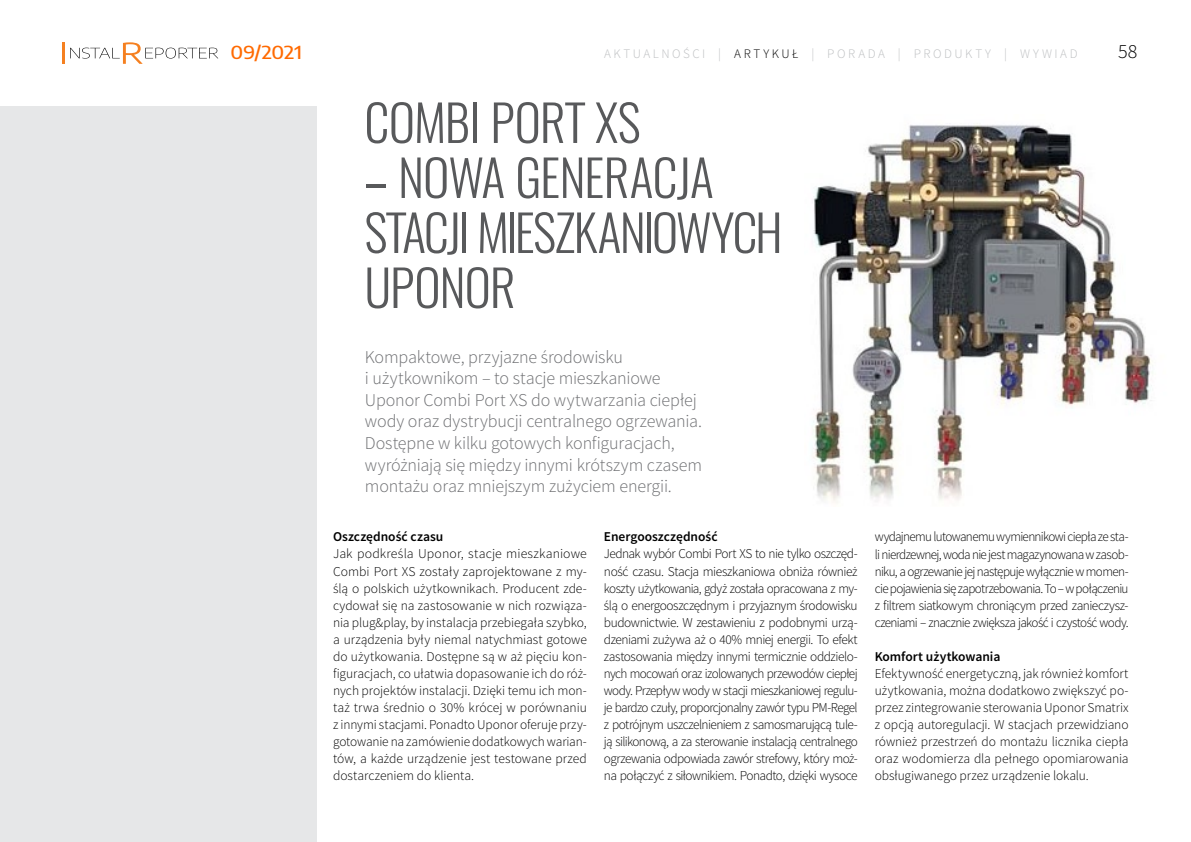
<style>
.page{position:relative;width:1191px;height:842px;background:#fff}
.page>*{position:absolute;margin:0;border:0;box-sizing:border-box;transform-origin:0 0}
.t1{font:300 50px/55px "Oswald";letter-spacing:-.02em;color:#58595b}
.t2{font:300 20px "Source Sans Pro";color:#000}
.t3{font:300 18px/21.6px "Source Sans Pro";letter-spacing:-.01em;color:#6d6e71}
.t4{font:500 18px "Encode Sans";letter-spacing:-.005em;color:#ff6a00;scale:1.11 1}
.t5{font:300 13.5px/17px "Source Sans Pro";letter-spacing:-.015em;color:#000;text-align:justify}
.t6{font:600 13.5px "Source Sans Pro";letter-spacing:-.005em;color:#000}
.t7{font:300 13px "Source Sans Pro";letter-spacing:.195em;color:#bcbec0}
.s1{color:#000}
</style>
<div class="page">
<hr style="left:62px;top:43px;width:3px;height:21px;background:#f58020">
<svg style="left:70px;top:42px;width:148px;height:22px"></svg>
<img style="left:813px;top:124px;width:340px;height:379px">
<div style="left:0;top:106px;width:316px;height:736px;background:#e6e7e8"></div>
<h3 class="t4" style="left:230px;top:40px;width:66px">09/2021</h3>
<p class="t7" style="left:604px;top:46px;width:459px">AKTUALNOŚCI | <span class="s1">ARTYKUŁ</span> | PORADa | PRODUKTY | wywiad</p>
<h2 class="t2" style="left:1118px;top:39px;width:21px">58</h2>
<h1 class="t1" style="left:364px;top:95px;width:278px">COMBI PORT XS</h1>
<h1 class="t1" style="left:364px;top:150px;width:420px">– NOWA GENERACJA<br>STACJI MIESZKANIOWYCH<br>UPONOR</h1>
<p class="t3" style="left:365px;top:346px;width:338px">Kompaktowe, przyjazne środowisku<br>i użytkownikom – to stacje mieszkaniowe Uponor Combi Port XS do wytwarzania ciepłej wody oraz dystrybucji centralnego ogrzewania.<br>Dostępne w kilku gotowych konfiguracjach, wyróżniają się między innymi krótszym czasem montażu oraz mniejszym zużyciem energii.</p>
<p class="t6" style="left:333px;top:528px;width:112px">Oszczędność czasu</p>
<p class="t5" style="left:333px;top:546px;width:255px">Jak podkreśla Uponor, stacje mieszkaniowe Combi Port XS zostały zaprojektowane z my&shy;ślą o polskich użytkownikach. Producent zde&shy;cydował się na zastosowanie w nich rozwiąza&shy;nia plug&amp;play, by instalacja przebiegała szybko, a urządzenia były niemal natychmiast gotowe do użytkowania. Dostępne są w aż pięciu kon&shy;figuracjach, co ułatwia dopasowanie ich do róż&shy;nych projektów instalacji. Dzięki temu ich mon&shy;taż trwa średnio o 30% krócej w porównaniu z innymi stacjami. Ponadto Uponor oferuje przy&shy;gotowanie na zamówienie dodatkowych warian&shy;tów, a każde urządzenie jest testowane przed dostarczeniem do klienta.</p>
<p class="t6" style="left:604px;top:528px;width:115px">Energooszczędność</p>
<p class="t5" style="left:604px;top:546px;width:255px">Jednak wybór Combi Port XS to nie tylko oszczęd&shy;ność czasu. Stacja mieszkaniowa obniża również koszty użytkowania, gdyż została opracowana z my&shy;ślą o energooszczędnym i przyjaznym środowisku budownictwie. W zestawieniu z podobnymi urzą&shy;dzeniami zużywa aż o 40% mniej energii. To efekt zastosowania między innymi termicznie oddzielo&shy;nych mocowań oraz izolowanych przewodów ciepłej wody. Przepływ wody w stacji mieszkaniowej regulu&shy;je bardzo czuły, proporcjonalny zawór typu PM-Regel z potrójnym uszczelnieniem z samosmarującą tule&shy;ją silikonową, a za sterowanie instalacją centralnego ogrzewania odpowiada zawór strefowy, który moż&shy;na połączyć z siłownikiem. Ponadto, dzięki wysoce</p>
<p class="t5" style="left:874px;top:529px;width:255px">wydajnemu lutowanemu wymiennikowi ciepła ze sta&shy;li nierdzewnej, woda nie jest magazynowana w zasob&shy;niku, a ogrzewanie jej następuje wyłącznie w momen&shy;cie pojawienia się zapotrzebowania. To – w połączeniu z filtrem siatkowym chroniącym przed zanieczysz&shy;czeniami – znacznie zwiększa jakość i czystość wody.</p>
<p class="t6" style="left:874px;top:647px;width:127px">Komfort użytkowania</p>
<p class="t5" style="left:874px;top:665px;width:255px">Efektywność energetyczną, jak również komfort użytkowania, można dodatkowo zwiększyć po&shy;przez zintegrowanie sterowania Uponor Smatrix z opcją autoregulacji. W stacjach przewidziano również przestrzeń do montażu licznika ciepła oraz wodomierza dla pełnego opomiarowania obsługiwanego przez urządzenie lokalu.</p>
</div>
